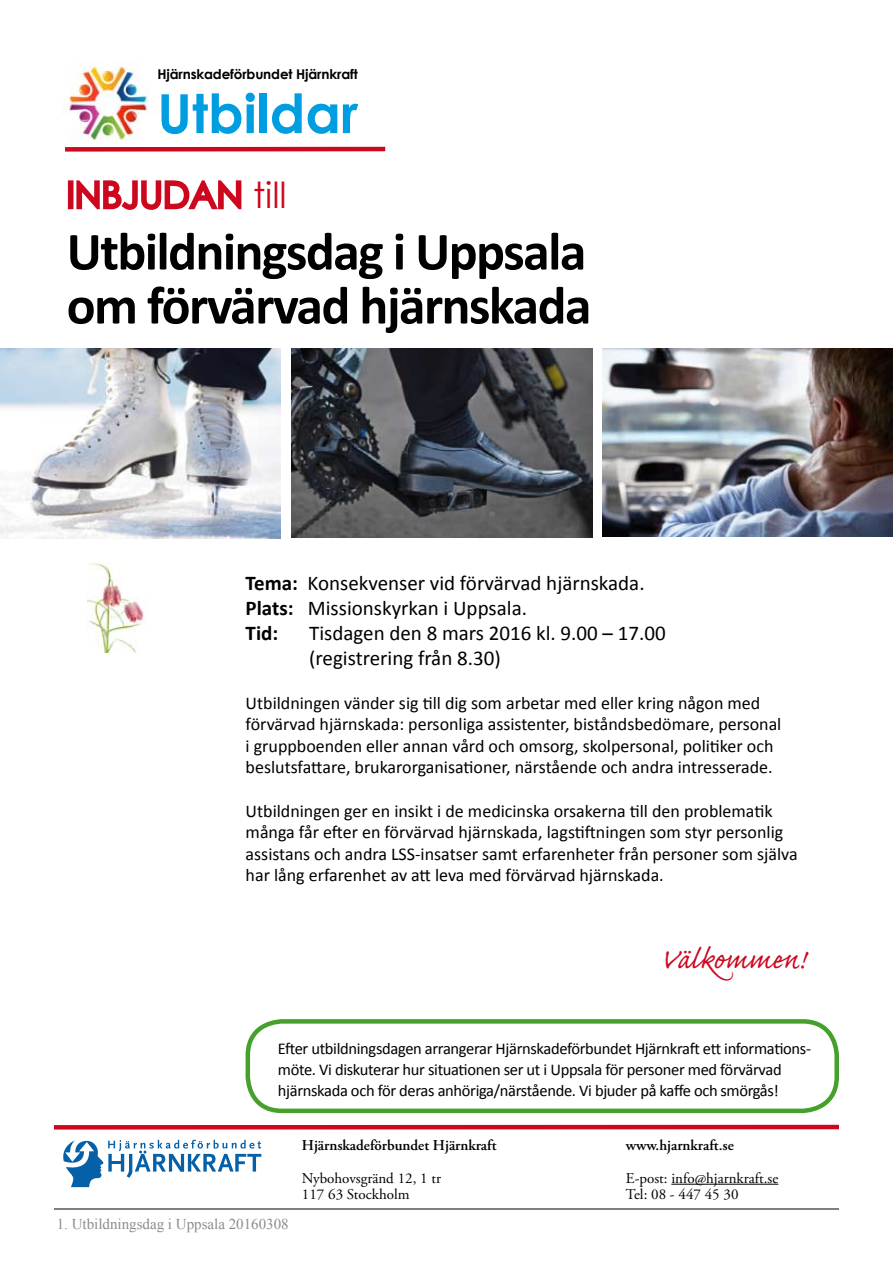
<style>
.page{position:relative;width:893px;height:1263px;background:#fff}
.page>*{position:absolute;margin:0;border:0;box-sizing:border-box;transform-origin:0 0}
.t1{font:700 54px/54px "Calibri";letter-spacing:-.03em;color:#000}
.t2{font:700 54px "Century Gothic";color:#009ee0}
.t3{font:36px "Caflisch Script Pro";color:#cc071e}
.t4{font:21px/25.2px "Calibri";color:#000}
.t5{font:18px/21.6px "Calibri";color:#000}
.t6{font:16.5px/21px "Calibri";letter-spacing:-.02em;color:#000}
.t7{font:15px "Adobe Garamond Pro";color:#000}
.t8{font:600 15px "Adobe Garamond Pro";color:#000}
.t9{font:15px "Times New Roman";color:#8b8c8e}
.t10{font:700 13.5px "Century Gothic";letter-spacing:-.01em;color:#000}
.s1{font-weight:700}
</style>
<div class="page">
<img style="left:69px;top:65px;width:79px;height:76px">
<div style="left:65px;top:147px;width:320px;height:5px;background:#cc071e"></div>
<svg style="left:63px;top:1140px;width:198px;height:47px"></svg>
<hr style="left:54px;top:1125px;width:785px;height:4px;background:#cc071e">
<hr style="left:671px;top:1184px;width:107px;height:1px;background:#000">
<hr style="left:54px;top:1208px;width:785px;height:1px;background:#000">
<div style="left:68px;top:180px;width:5px;height:29px;border:3px solid #cc071e"></div>
<svg style="left:76px;top:180px;width:166px;height:30px"></svg>
<img style="left:0;top:349px;width:280px;height:189px">
<img style="left:603px;top:349px;width:290px;height:188px">
<img style="left:291px;top:349px;width:301px;height:189px">
<img style="left:87px;top:563px;width:57px;height:90px">
<div style="left:246px;top:1019px;width:593px;height:94px;border:4px solid #45a12b;border-radius:34px"></div>
<p class="t10" style="left:157px;top:64px;width:202px">Hjärnskadeförbundet Hjärnkraft</p>
<h1 class="t2" style="left:157px;top:73px;width:202px">Utbildar</h1>
<h1 class="t1" style="left:67px;top:224px;width:526px">Utbildningsdag i Uppsala om förvärvad hjärnskada</h1>
<p class="t4" style="left:246px;top:570px;width:400px"><span class="s1">Tema:</span> Konsekvenser vid förvärvad hjärnskada.<br><span class="s1">Plats:</span> Missionskyrkan i Uppsala.<br><span class="s1">Tid:</span></p>
<p class="t4" style="left:309px;top:621px;width:358px">Tisdagen den 8 mars 2016 kl. 9.00 – 17.00 (registrering från 8.30)</p>
<p class="t5" style="left:246px;top:692px;width:537px">Utbildningen vänder sig till dig som arbetar med eller kring någon med förvärvad hjärnskada: personliga assistenter, biståndsbedömare, personal i gruppboenden eller annan vård och omsorg, skolpersonal, politiker och beslutsfattare, brukarorganisationer, närstående och andra intresserade.</p>
<p class="t5" style="left:246px;top:800px;width:554px">Utbildningen ger en insikt i de medicinska orsakerna till den problematik många får efter en förvärvad hjärnskada, lagstiftningen som styr personlig assistans och andra LSS-insatser samt erfarenheter från personer som själva har lång erfarenhet av att leva med förvärvad hjärnskada.</p>
<h2 class="t3" style="left:661px;top:940px;width:146px">Välkommen!</h2>
<p class="t6" style="left:278px;top:1038px;width:535px">Efter utbildningsdagen arrangerar Hjärnskadeförbundet Hjärnkraft ett informations&shy;möte. Vi diskuterar hur situationen ser ut i Uppsala för personer med förvärvad hjärnskada och för deras anhöriga/närstående. Vi bjuder på kaffe och smörgås!</p>
<p class="t9" style="left:57px;top:1214px;width:234px">1. Utbildningsdag i Uppsala 20160308</p>
<p class="t8" style="left:302px;top:1136px;width:196px">Hjärnskadeförbundet Hjärnkraft</p>
<p class="t8" style="left:626px;top:1136px;width:109px">www.hjarnkraft.se</p>
<p class="t7" style="left:302px;top:1169px;width:141px">Nybohovsgränd 12, 1 tr</p>
<p class="t7" style="left:626px;top:1169px;width:154px">E-post: info@hjarnkraft.se</p>
<p class="t7" style="left:302px;top:1185px;width:109px">117 63 Stockholm</p>
<p class="t7" style="left:626px;top:1185px;width:114px">Tel: 08 - 447 45 30</p>
</div>
